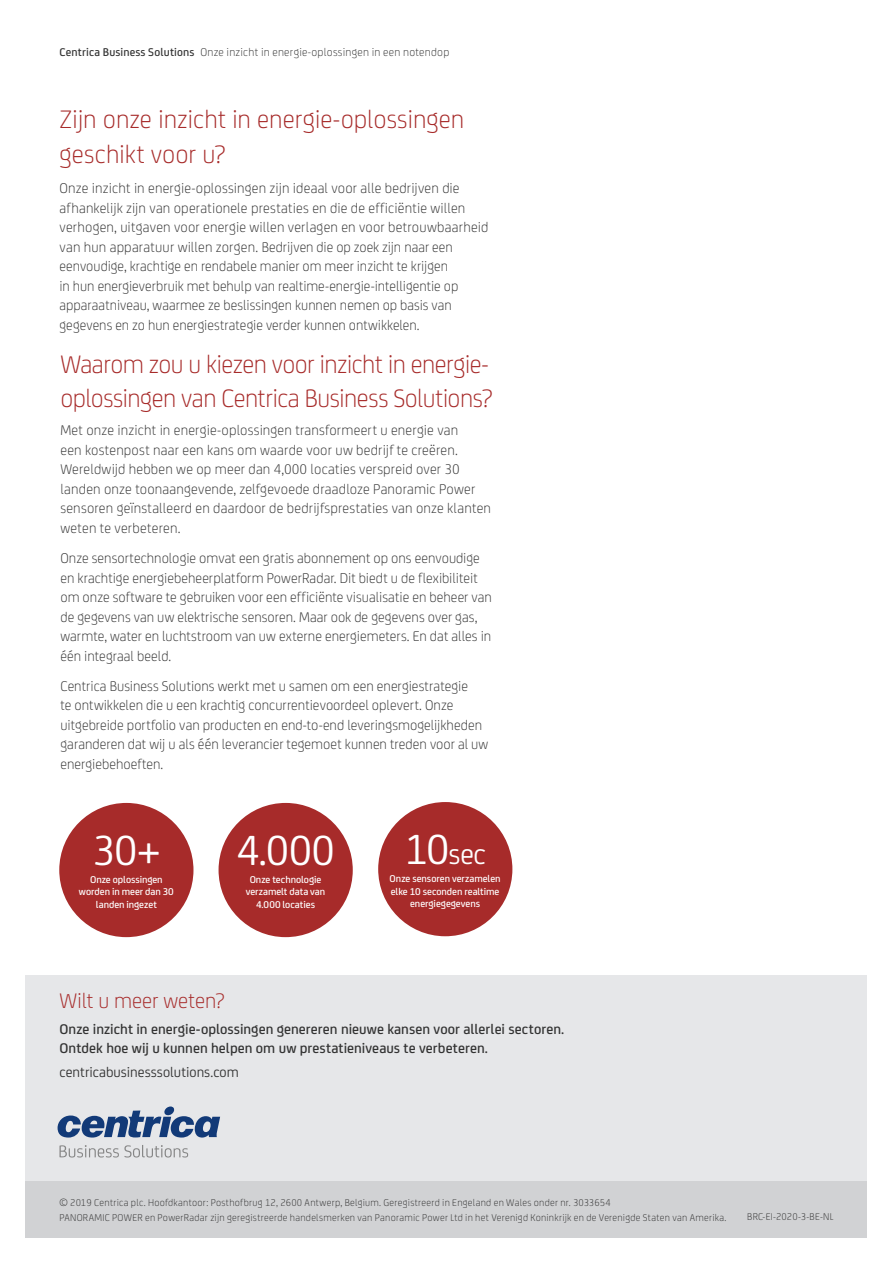
<style>
.page{position:relative;width:893px;height:1263px;background:#fff}
.page>*{position:absolute;margin:0;border:0;box-sizing:border-box;transform-origin:0 0}
.Bullets_Text{font:45px "FS Joey Pro";color:#fff}
.Bullets_Text-2{font:30px "FS Joey Pro";color:#fff}
.Bullets_Text-3{font:300 27px/34.5px "FS Joey Pro";letter-spacing:-.015em;color:#a72b2a}
.Bullets_Text-4{font:300 22.5px "FS Joey Pro";color:#a72b2a}
.Bullets_Text-5{font:300 15px/19.5px "FS Joey Pro";letter-spacing:.005em;color:#333}
.Body_copy{font:500 15px "FS Joey Pro";letter-spacing:.005em;color:#333}
.Bullets_Text-6{font:15px "FS Joey Pro";letter-spacing:.005em;color:#333}
.t1{font:300 12px "FS Joey Pro";letter-spacing:.02em;color:#333}
.Body_copy-2{font:300 10.5px/15px "FS Joey Pro";letter-spacing:.025em;color:#333}
.Bullets_Text-7{font:500 10.5px/12.6px "FS Joey Pro";letter-spacing:-.005em;color:#fff;text-align:center}
.s1{font-weight:500}
.s2{font-size:45px}
</style>
<div class="page">
<div style="left:218px;top:803px;width:135px;height:134px;background:#a72b2a;border-radius:50%"></div>
<div style="left:59px;top:803px;width:135px;height:134px;background:#a72b2a;border-radius:50%"></div>
<div style="left:378px;top:802px;width:135px;height:134px;background:#a72b2a;border-radius:50%"></div>
<div style="left:26px;top:974px;width:841px;height:263px;background:#e6e7e9"></div>
<div style="left:26px;top:1181px;width:841px;height:56px;background:#d1d2d4"></div>
<svg style="left:58px;top:1106px;width:162px;height:31px"></svg>
<svg style="left:59px;top:1145px;width:129px;height:12px"></svg>
<p class="t1" style="left:60px;top:43px;width:391px"><span class="s1">Centrica Business Solutions</span> Onze inzicht in energie-oplossingen in een notendop</p>
<p class="Bullets_Text-3" style="left:60px;top:101px;width:406px">Zijn onze inzicht in energie-oplossingen geschikt voor u?</p>
<p class="Bullets_Text-5" style="left:60px;top:178px;width:430px">Onze inzicht in energie-oplossingen zijn ideaal voor alle bedrijven die afhankelijk zijn van operationele prestaties en die de efficiëntie willen verhogen, uitgaven voor energie willen verlagen en voor betrouwbaarheid van hun apparatuur willen zorgen. Bedrijven die op zoek zijn naar een eenvoudige, krachtige en rendabele manier om meer inzicht te krijgen<br>in hun energieverbruik met behulp van realtime-energie-intelligentie op apparaatniveau, waarmee ze beslissingen kunnen nemen op basis van gegevens en zo hun energiestrategie verder kunnen ontwikkelen.</p>
<p class="Bullets_Text-3" style="left:60px;top:345px;width:434px">Waarom zou u kiezen voor inzicht in energie&shy;oplossingen van Centrica Business Solutions?</p>
<p class="Bullets_Text-5" style="left:60px;top:420px;width:432px">Met onze inzicht in energie-oplossingen transformeert u energie van<br>een kostenpost naar een kans om waarde voor uw bedrijf te creëren.<br>Wereldwijd hebben we op meer dan 4,000 locaties verspreid over 30 landen onze toonaangevende, zelfgevoede draadloze Panoramic Power sensoren geïnstalleerd en daardoor de bedrijfsprestaties van onze klanten weten te verbeteren.</p>
<p class="Bullets_Text-5" style="left:60px;top:547px;width:433px">Onze sensortechnologie omvat een gratis abonnement op ons eenvoudige en krachtige energiebeheerplatform PowerRadar. Dit biedt u de flexibiliteit om onze software te gebruiken voor een efficiënte visualisatie en beheer van de gegevens van uw elektrische sensoren. Maar ook de gegevens over gas, warmte, water en luchtstroom van uw externe energiemeters. En dat alles in één integraal beeld.</p>
<p class="Bullets_Text-5" style="left:60px;top:675px;width:429px">Centrica Business Solutions werkt met u samen om een energiestrategie<br>te ontwikkelen die u een krachtig concurrentievoordeel oplevert. Onze uitgebreide portfolio van producten en end-to-end leveringsmogelijkheden garanderen dat wij u als één leverancier tegemoet kunnen treden voor al uw energiebehoeften.</p>
<p class="Bullets_Text" style="left:92px;top:818px;width:70px">30+</p>
<p class="Bullets_Text-7" style="left:79px;top:872px;width:96px">Onze oplossingen worden in meer dan 30 landen ingezet</p>
<p class="Bullets_Text" style="left:236px;top:818px;width:100px">4.000</p>
<p class="Bullets_Text-7" style="left:246px;top:872px;width:81px">Onze technologie verzamelt data van<br>4.000 locaties</p>
<p class="Bullets_Text-2" style="left:405px;top:833px;width:83px"><span class="s2">10</span>sec</p>
<p class="Bullets_Text-7" style="left:390px;top:871px;width:112px">Onze sensoren verzamelen elke 10 seconden realtime energiegegevens</p>
<p class="Bullets_Text-4" style="left:60px;top:984px;width:167px">Wilt u meer weten?</p>
<p class="Body_copy" style="left:60px;top:1018px;width:506px">Onze inzicht in energie-oplossingen genereren nieuwe kansen voor allerlei sectoren.</p>
<p class="Body_copy" style="left:60px;top:1037px;width:430px">Ontdek hoe wij u kunnen helpen om uw prestatieniveaus te verbeteren.</p>
<p class="Bullets_Text-6" style="left:60px;top:1061px;width:181px">centricabusinesssolutions.com</p>
<p class="Body_copy-2" style="left:60px;top:1194px;width:668px">© 2019 Centrica plc. Hoofdkantoor: Posthofbrug 12, 2600 Antwerp, Belgium. Geregistreerd in Engeland en Wales onder nr. 3033654<br>PANORAMIC POWER en PowerRadar zijn geregistreerde handelsmerken van Panoramic Power Ltd in het Verenigd Koninkrijk en de Verenigde Staten van Amerika.</p>
<p class="Body_copy-2" style="left:747px;top:1209px;width:88px">BRC-EI-2020-3-BE-NL</p>
</div>
